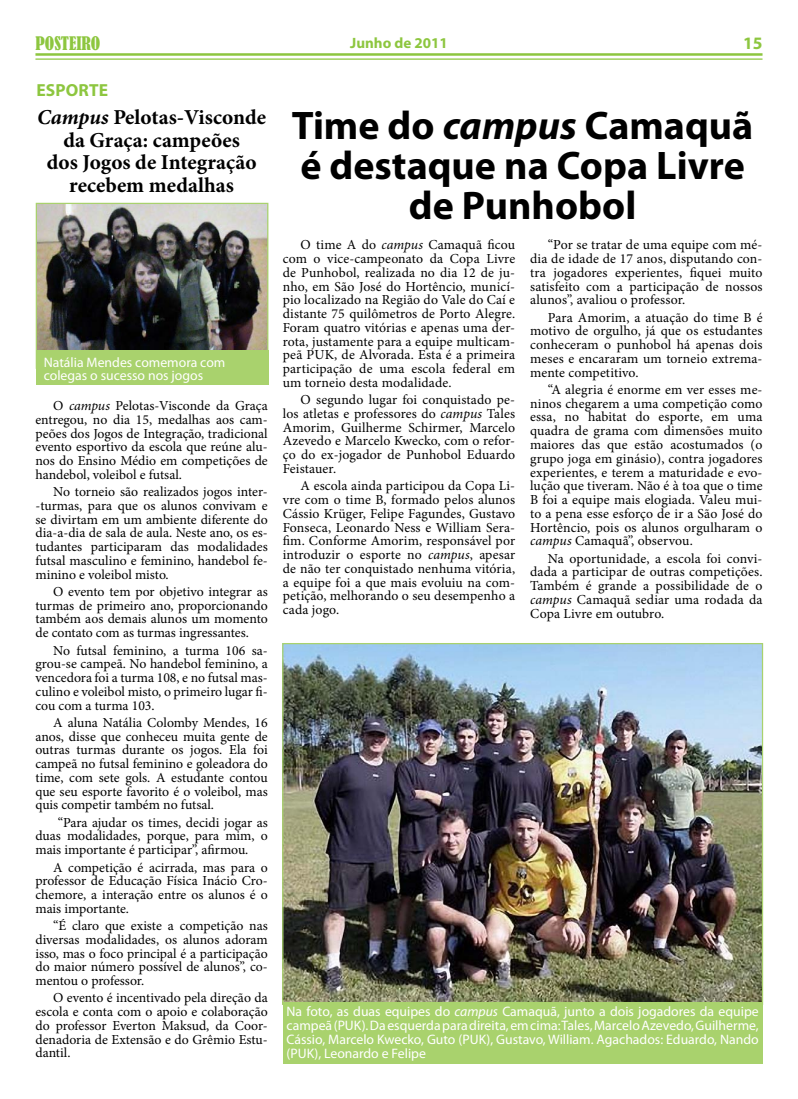
<style>
.page{position:relative;width:798px;height:1099px;background:#fff}
.page>*{position:absolute;margin:0;border:0;box-sizing:border-box;transform-origin:0 0}
.t1{font:700 40px/40px "Myriad Pro";color:#000;text-align:center}
.t2{font:700 21.25px/22.5px "Minion Pro";color:#000;text-align:center}
.t3{font:700 17.5px "Myriad Pro";letter-spacing:.01em;color:#8dc63f}
.t4{font:condensed 17.5px "Bernard";color:#8dc63f}
.t5{font:700 15px "Myriad Pro";color:#8dc63f}
.t6{font:13.75px/13.8px "Minion Pro";color:#000;text-align:justify}
.t7{font:13.75px/13.8px "Myriad Pro";color:#fff;text-align:justify}
.s1{font-style:italic}
</style>
<div class="page">
<hr style="left:35px;top:53px;width:727px;height:3px;background:#8dc63f">
<hr style="left:35px;top:58px;width:727px;height:2px;background:#8dc63f">
<img style="left:284px;top:645px;width:476px;height:357px">
<div style="left:283px;top:1002px;width:479px;height:61px;background:#a9d26d"></div>
<img style="left:38px;top:205px;width:228px;height:145px">
<div style="left:36px;top:203px;width:232px;height:166px;border:1px solid #a9d26d"></div>
<div style="left:36px;top:350px;width:232px;height:35px;background:#a9d26d"></div>
<p class="t4" style="left:35px;top:33px;width:66px">POSTEIRO</p>
<p class="t5" style="left:350px;top:33px;width:99px">Junho de 2011</p>
<p class="t3" style="left:742px;top:32px;width:21px">15</p>
<p class="t3" style="left:36px;top:78px;width:73px">ESPORTE</p>
<h2 class="t2" style="left:37px;top:106px;width:230px"><span class="s1">Campus</span> Pelotas-Visconde da Graça: campeões<br>dos Jogos de Integração recebem medalhas</h2>
<h1 class="t1" style="left:292px;top:104px;width:462px">Time do <span class="s1">campus</span> Camaquã é destaque na Copa Livre de Punhobol</h1>
<p class="t7" style="left:44px;top:355px;width:183px">Natália Mendes comemora com colegas o sucesso nos jogos</p>
<p class="t6" style="left:35px;top:399px;width:234px;text-indent:18px">O <span class="s1">campus</span> Pelotas-Visconde da Graça entregou, no dia 15, medalhas aos cam&shy;peões dos Jogos de Integração, tradicional evento esportivo da escola que reúne alu&shy;nos do Ensino Médio em competições de handebol, voleibol e futsal.</p>
<p class="t6" style="left:35px;top:485px;width:234px;text-indent:18px">No torneio são realizados jogos inter--turmas, para que os alunos convivam e se divirtam em um ambiente diferente do dia-a-dia de sala de aula. Neste ano, os es&shy;tudantes participaram das modalidades futsal masculino e feminino, handebol fe&shy;minino e voleibol misto.</p>
<p class="t6" style="left:35px;top:584px;width:234px;text-indent:18px">O evento tem por objetivo integrar as turmas de primeiro ano, proporcionando também aos demais alunos um momento de contato com as turmas ingressantes.</p>
<p class="t6" style="left:35px;top:643px;width:234px;text-indent:18px">No futsal feminino, a turma 106 sa&shy;grou-se campeã. No handebol feminino, a vencedora foi a turma 108, e no futsal mas&shy;culino e voleibol misto, o primeiro lugar fi&shy;cou com a turma 103.</p>
<p class="t6" style="left:35px;top:715px;width:234px;text-indent:18px">A aluna Natália Colomby Mendes, 16 anos, disse que conheceu muita gente de outras turmas durante os jogos. Ela foi campeã no futsal feminino e goleadora do time, com sete gols. A estudante contou que seu esporte favorito é o voleibol, mas quis competir também no futsal.</p>
<p class="t6" style="left:35px;top:815px;width:234px;text-indent:22px">“Para ajudar os times, decidi jogar as duas modalidades, porque, para mim, o mais importante é participar”, afirmou.</p>
<p class="t6" style="left:35px;top:860px;width:234px;text-indent:18px">A competição é acirrada, mas para o professor de Educação Física Inácio Cro&shy;chemore, a interação entre os alunos é o mais importante.</p>
<p class="t6" style="left:35px;top:918px;width:234px;text-indent:18px">“É claro que existe a competição nas diversas modalidades, os alunos adoram isso, mas o foco principal é a participação do maior número possível de alunos”, co&shy;mentou o professor.</p>
<p class="t6" style="left:35px;top:991px;width:234px;text-indent:18px">O evento é incentivado pela direção da escola e conta com o apoio e colaboração do professor Everton Maksud, da Coor&shy;denadoria de Extensão e do Grêmio Estu&shy;dantil.</p>
<p class="t6" style="left:283px;top:238px;width:234px;text-indent:18px">O time A do <span class="s1">campus</span> Camaquã ficou com o vice-campeonato da Copa Livre de Punhobol, realizada no dia 12 de ju&shy;nho, em São José do Hortêncio, municí&shy;pio localizado na Região do Vale do Caí e distante 75 quilômetros de Porto Alegre.<br>Foram quatro vitórias e apenas uma der&shy;rota, justamente para a equipe multicam&shy;peã PUK, de Alvorada. Esta é a primeira participação de uma escola federal em um torneio desta modalidade.</p>
<p class="t6" style="left:283px;top:393px;width:234px;text-indent:18px">O segundo lugar foi conquistado pe&shy;los atletas e professores do <span class="s1">campus</span> Tales Amorim, Guilherme Schirmer, Marcelo Azevedo e Marcelo Kwecko, com o refor&shy;ço do ex-jogador de Punhobol Eduardo Feistauer.</p>
<p class="t6" style="left:283px;top:479px;width:234px;text-indent:18px">A escola ainda participou da Copa Li&shy;vre com o time B, formado pelos alunos Cássio Krüger, Felipe Fagundes, Gustavo Fonseca, Leonardo Ness e William Sera&shy;fim. Conforme Amorim, responsável por introduzir o esporte no <span class="s1">campus</span>, apesar de não ter conquistado nenhuma vitória, a equipe foi a que mais evoluiu na com&shy;petição, melhorando o seu desempenho a cada jogo.</p>
<p class="t6" style="left:530px;top:238px;width:234px;text-indent:18px">“Por se tratar de uma equipe com mé&shy;dia de idade de 17 anos, disputando con&shy;tra jogadores experientes, fiquei muito satisfeito com a participação de nossos alunos”, avaliou o professor.</p>
<p class="t6" style="left:530px;top:310px;width:234px;text-indent:18px">Para Amorim, a atuação do time B é motivo de orgulho, já que os estudantes conheceram o punhobol há apenas dois meses e encararam um torneio extrema&shy;mente competitivo.</p>
<p class="t6" style="left:530px;top:383px;width:234px;text-indent:18px">“A alegria é enorme em ver esses me&shy;ninos chegarem a uma competição como essa, no habitat do esporte, em uma quadra de grama com dimensões muito maiores das que estão acostumados (o grupo joga em ginásio), contra jogadores experientes, e terem a maturidade e evo&shy;lução que tiveram. Não é à toa que o time B foi a equipe mais elogiada. Valeu mui&shy;to a pena esse esforço de ir a São José do Hortêncio, pois os alunos orgulharam o <span class="s1">campus</span> Camaquã”, observou.</p>
<p class="t6" style="left:530px;top:551px;width:234px;text-indent:18px">Na oportunidade, a escola foi convi&shy;dada a participar de outras competições.<br>Também é grande a possibilidade de o <span class="s1">campus</span> Camaquã sediar uma rodada da Copa Livre em outubro.</p>
<p class="t7" style="left:286px;top:1004px;width:473px">Na foto, as duas equipes do <span class="s1">campus</span> Camaquã, junto a dois jogadores da equipe campeã (PUK). Da esquerda para direita, em cima: Tales, Marcelo Azevedo, Guilherme, Cássio, Marcelo Kwecko, Guto (PUK), Gustavo, William. Agachados: Eduardo, Nando (PUK), Leonardo e Felipe</p>
</div>
